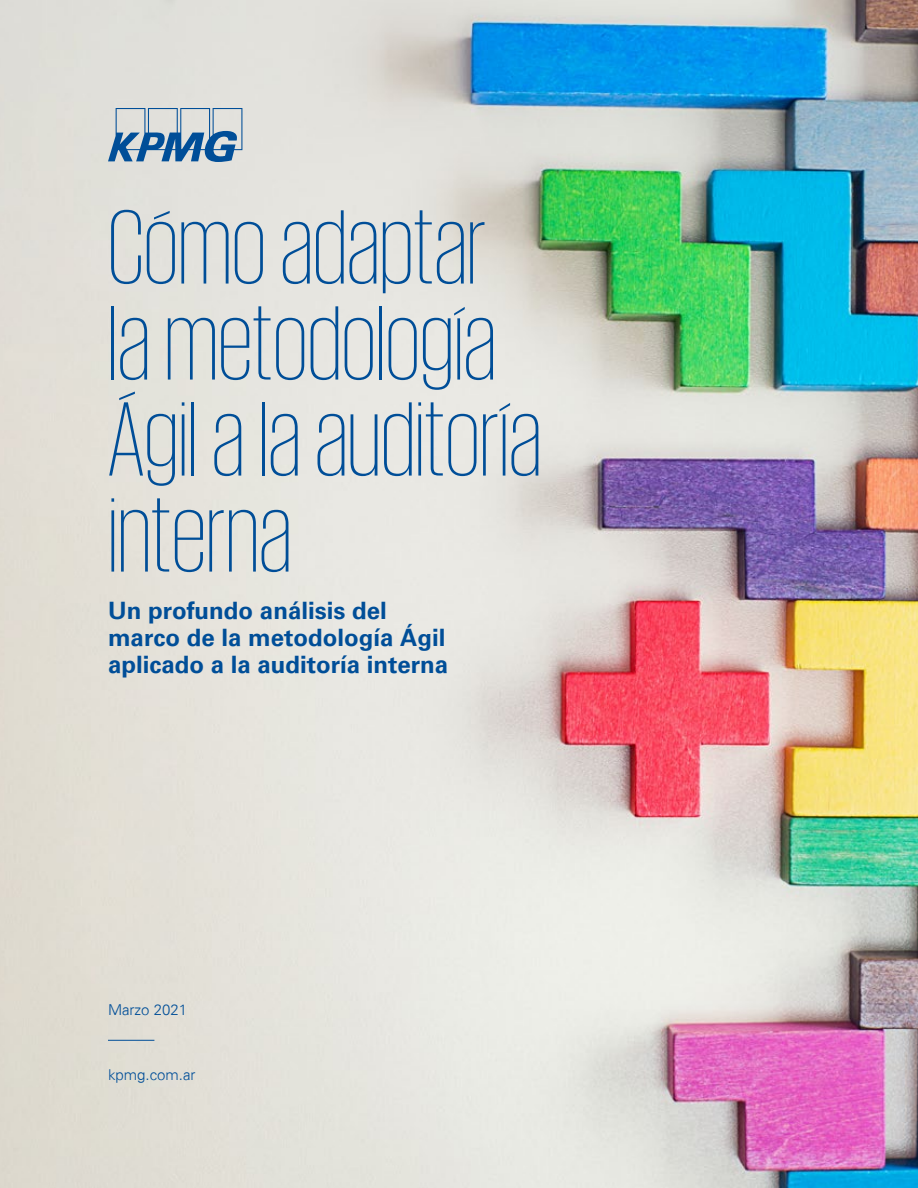
<style>
.page{position:relative;width:918px;height:1188px;background:#fff}
.page>*{position:absolute;margin:0;border:0;box-sizing:border-box;transform-origin:0 0}
.t1{font:200 108px/96px "KPMG";color:#004e98}
.t2{font:700 24px/27px "Univers 65";color:#004e98}
.t3{font:300 15px "Univers 45";color:#004e98}
</style>
<div class="page">
<img style="left:0;top:0;width:918px;height:1188px">
<svg style="left:108px;top:108px;width:134px;height:54px;background:#92adc3"></svg>
<hr style="left:108px;top:1040px;width:46px;height:1px;background:#004e98">
<h1 class="t1" style="left:108px;top:197px;width:435px">Cómo adaptar la metodología<br>Ágil a la auditoría interna</h1>
<p class="t2" style="left:108px;top:598px;width:342px">Un profundo análisis del marco de la metodología Ágil aplicado a la auditoría interna</p>
<p class="t3" style="left:108px;top:1001px;width:81px">Marzo 2021</p>
<p class="t3" style="left:108px;top:1066px;width:89px">kpmg.com.ar</p>
</div>
